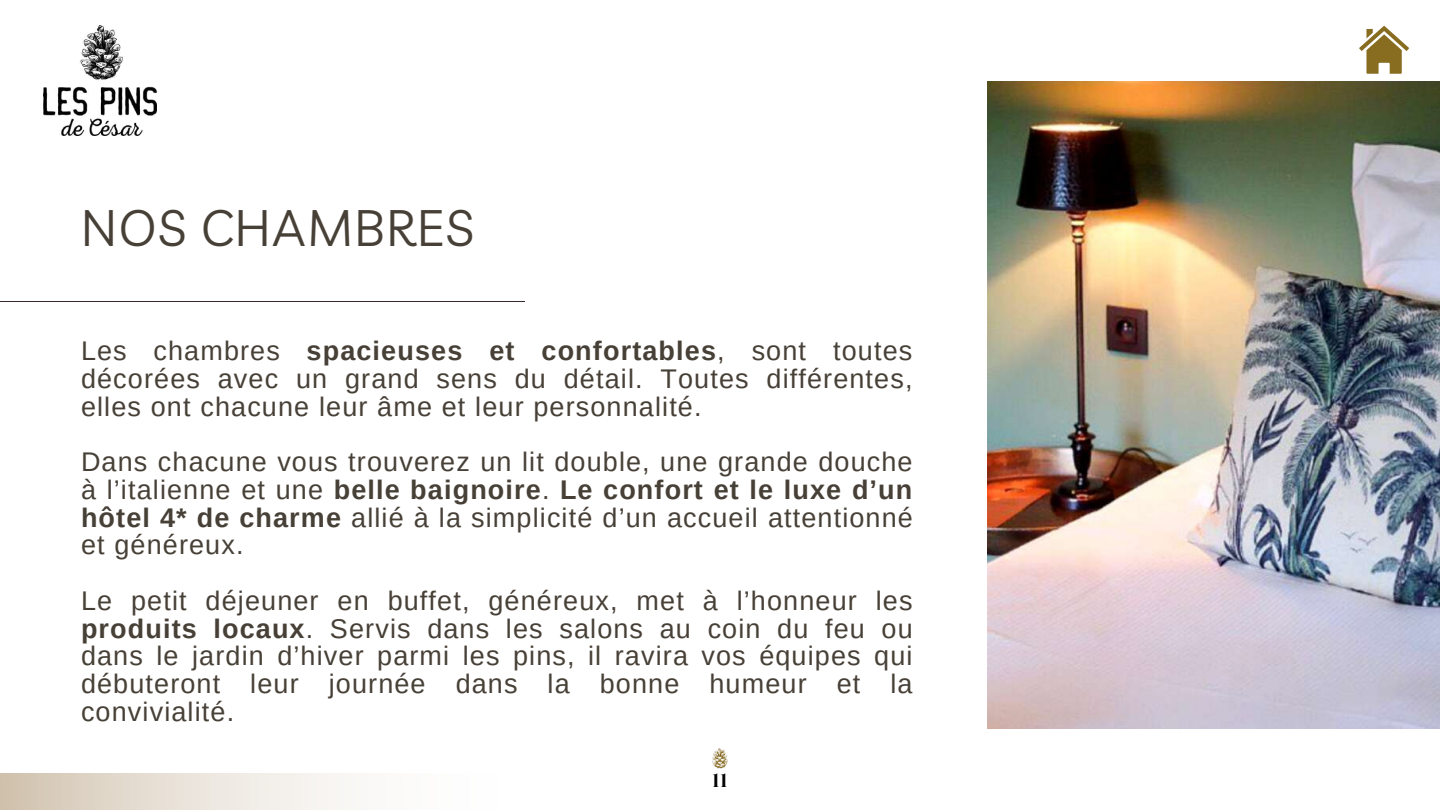
<style>
.page{position:relative;width:1440px;height:810px;background:#fff}
.page>*{position:absolute;margin:0;border:0;box-sizing:border-box;transform-origin:0 0}
.t1{font:50px "Livvic";letter-spacing:.03em;color:#474037}
.t2{font:27px/27.8px "Arimo";letter-spacing:.04em;color:#474037;text-align:justify}
.t3{font:700 19px "Cinzel";color:#000}
.s1{font-weight:700}
</style>
<div class="page">
<hr style="left:0;top:301px;width:525px;height:1px;background:#352829">
<img style="left:988px;top:81px;width:452px;height:648px">
<div style="left:0;top:773px;width:497px;height:37px;background:linear-gradient(to right,#d6c9b7,#fff)"></div>
<img style="left:712px;top:748px;width:16px;height:21px">
<img style="left:44px;top:26px;width:112px;height:110px">
<svg style="left:1359px;top:26px;width:50px;height:48px"></svg>
<h1 class="t1" style="left:81px;top:196px;width:395px">NOS CHAMBRES</h1>
<p class="t2" style="left:81px;top:337px;width:833px">Les chambres <span class="s1">spacieuses et confortables</span>, sont toutes décorées avec un grand sens du détail. Toutes différentes, elles ont chacune leur âme et leur personnalité.</p>
<p class="t2" style="left:81px;top:448px;width:833px">Dans chacune vous trouverez un lit double, une grande douche à l’italienne et une <span class="s1">belle baignoire</span>. <span class="s1">Le confort et le luxe d’un hôtel 4* de charme</span> allié à la simplicité d’un accueil attentionné et généreux.</p>
<p class="t2" style="left:81px;top:587px;width:833px">Le petit déjeuner en buffet, généreux, met à l’honneur les <span class="s1">produits locaux</span>. Servis dans les salons au coin du feu ou dans le jardin d’hiver parmi les pins, il ravira vos équipes qui débuteront leur journée dans la bonne humeur et la convivialité.</p>
<p class="t3" style="left:712px;top:769px;width:17px">11</p>
</div>
